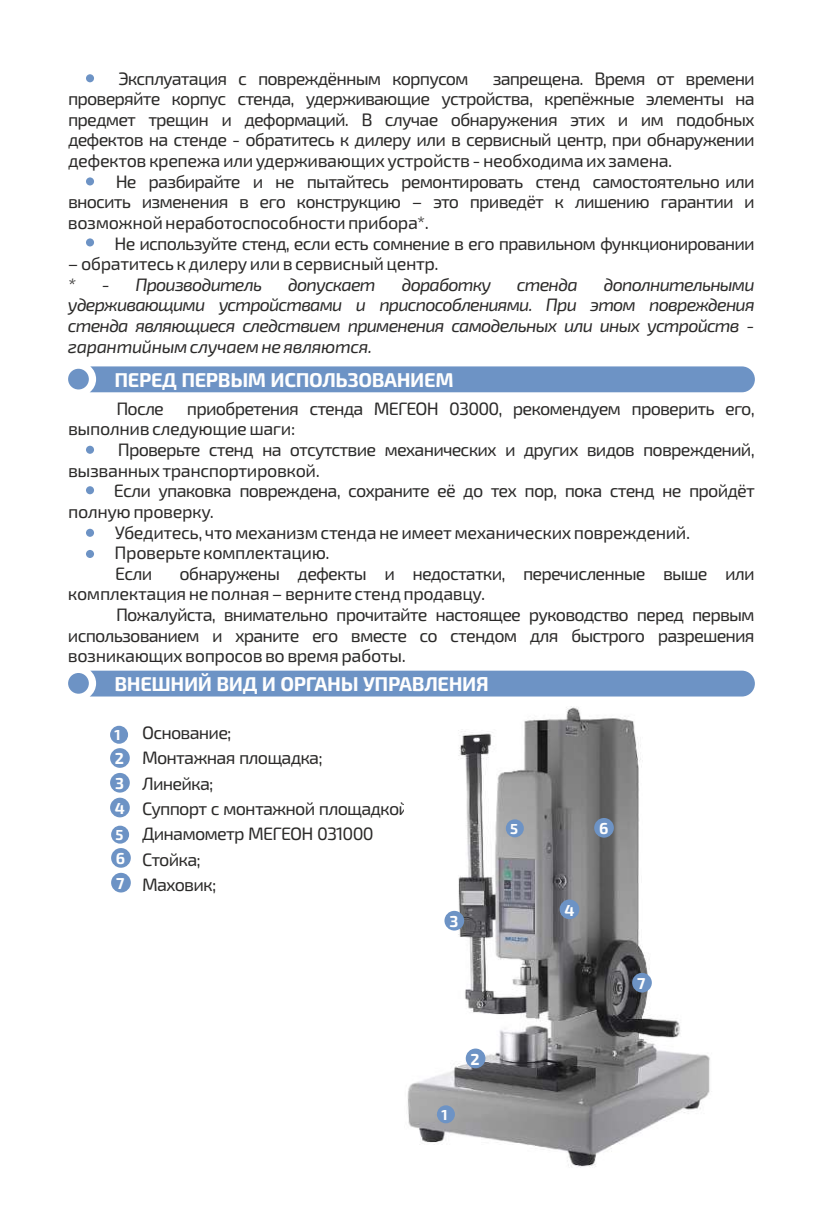
<style>
.page{position:relative;width:823px;height:1225px;background:#fff}
.page>*{position:absolute;margin:0;border:0;box-sizing:border-box;transform-origin:0 0}
.t1{font:700 20px "Exo 2.0";letter-spacing:-.02em;color:#fefefe}
.t2{font:18px/20.6px "Exo 2.0";letter-spacing:-.045em;color:#2b2a29}
.t3{font:italic 18px/20.6px "Exo 2.0";letter-spacing:-.05em;color:#2b2a29;text-align:justify}
.t4{font:18px "Exo 2.0";letter-spacing:-.025em;color:#2b2a29}
.t5{font:700 15.8px/24.8px "Exo 2.0";color:#fefefe;text-align:justify}
.t6{font:700 14.4px "Exo 2.0";color:#fefefe}
</style>
<div class="page">
<div style="left:68px;top:670px;width:686px;height:26px;background:#6d93c5"></div>
<div style="left:110px;top:726px;width:18px;height:17px;background:#6d93c5;border-radius:50%"></div>
<div style="left:110px;top:748px;width:20px;height:20px;background:#6d93c5;border-radius:50%"></div>
<div style="left:110px;top:773px;width:20px;height:19px;background:#6d93c5;border-radius:50%"></div>
<div style="left:110px;top:797px;width:20px;height:20px;background:#6d93c5;border-radius:50%"></div>
<div style="left:68px;top:366px;width:686px;height:26px;background:#6d93c5"></div>
<div style="left:86px;top:74px;width:8px;height:8px;background:#6d93c5;border-radius:50%"></div>
<div style="left:86px;top:177px;width:8px;height:8px;background:#6d93c5;border-radius:50%"></div>
<div style="left:86px;top:486px;width:8px;height:8px;background:#6d93c5;border-radius:50%"></div>
<div style="left:86px;top:550px;width:8px;height:8px;background:#6d93c5;border-radius:50%"></div>
<div style="left:111px;top:825px;width:18px;height:18px;background:#6d93c5;border-radius:50%"></div>
<div style="left:111px;top:848px;width:20px;height:19px;background:#6d93c5;border-radius:50%"></div>
<div style="left:111px;top:873px;width:20px;height:19px;background:#6d93c5;border-radius:50%"></div>
<img style="left:407px;top:706px;width:303px;height:462px">
<div style="left:86px;top:529px;width:8px;height:8px;background:#6d93c5;border-radius:50%"></div>
<div style="left:86px;top:446px;width:8px;height:8px;background:#6d93c5;border-radius:50%"></div>
<div style="left:86px;top:238px;width:8px;height:8px;background:#6d93c5;border-radius:50%"></div>
<div style="left:436px;top:1105px;width:18px;height:18px;background:#6d93c5;border-radius:50%"></div>
<div style="left:465px;top:1048px;width:20px;height:20px;background:#6d93c5;border-radius:50%"></div>
<div style="left:444px;top:911px;width:20px;height:19px;background:#6d93c5;border-radius:50%"></div>
<div style="left:559px;top:899px;width:20px;height:20px;background:#6d93c5;border-radius:50%"></div>
<div style="left:505px;top:819px;width:18px;height:18px;background:#6d93c5;border-radius:50%"></div>
<div style="left:594px;top:818px;width:19px;height:19px;background:#6d93c5;border-radius:50%"></div>
<div style="left:631px;top:973px;width:20px;height:19px;background:#6d93c5;border-radius:50%"></div>
<p class="t2" style="left:118px;top:70px;width:352px">Эксплуатация с повреждённым корпусом</p>
<p class="t2" style="left:68px;top:70px;width:688px;text-align:justify;text-indent:424px">запрещена. Время от времени проверяйте корпус стенда, удерживающие устройства, крепёжные элементы на предмет трещин и деформаций. В случае обнаружения этих и им подобных дефектов на стенде - обратитесь к дилеру или в сервисный центр, при обнаружении дефектов крепежа или удерживающих устройств - необходима их замена.</p>
<p class="t2" style="left:68px;top:173px;width:688px;text-align:justify;text-indent:48px">Не разбирайте и не пытайтесь ремонтировать стенд самостоятельно или вносить изменения в его конструкцию – это приведёт к лишению гарантии и возможной неработоспособности прибора*.</p>
<p class="t2" style="left:114px;top:235px;width:641px">Не используйте стенд, если есть сомнение в его правильном функционировании</p>
<p class="t4" style="left:68px;top:258px;width:372px">– обратитесь к дилеру или в сервисный центр.</p>
<p class="t3" style="left:68px;top:276px;width:43px">* -</p>
<p class="t3" style="left:135px;top:276px;width:128px">Производитель</p>
<p class="t3" style="left:288px;top:276px;width:89px">допускает</p>
<p class="t3" style="left:401px;top:276px;width:91px">доработку</p>
<p class="t3" style="left:516px;top:276px;width:62px">стенда</p>
<p class="t3" style="left:68px;top:276px;width:688px;text-indent:535px">дополнительными удерживающими устройствами и приспособлениями. При этом повреждения стенда являющиеся следствием применения самодельных или иных устройств - гарантийным случаем не являются.</p>
<p class="t1" style="left:114px;top:372px;width:340px">ПЕРЕД ПЕРВЫМ ИСПОЛЬЗОВАНИЕМ</p>
<p class="t2" style="left:68px;top:400px;width:687px;text-indent:119px">приобретения стенда МЕГЕОН 03000, рекомендуем проверить его, выполнив следующие шаги:</p>
<p class="t2" style="left:116px;top:400px;width:49px">После</p>
<p class="t2" style="left:68px;top:441px;width:687px;text-indent:50px">Проверьте стенд на отсутствие механических и других видов повреждений, вызванных транспортировкой.</p>
<p class="t2" style="left:68px;top:482px;width:687px;text-indent:46px">Если упаковка повреждена, сохраните её до тех пор, пока стенд не пройдёт полную проверку.</p>
<p class="t4" style="left:115px;top:526px;width:576px">Убедитесь, что механизм стенда не имеет механических повреждений.</p>
<p class="t4" style="left:115px;top:546px;width:216px">Проверьте комплектацию.</p>
<p class="t2" style="left:68px;top:565px;width:687px;text-indent:111px">обнаружены дефекты и недостатки, перечисленные выше или комплектация не полная – верните стенд продавцу.</p>
<p class="t2" style="left:115px;top:565px;width:39px">Если</p>
<p class="t2" style="left:68px;top:606px;width:687px;text-align:justify;text-indent:48px">Пожалуйста, внимательно прочитайте настоящее руководство перед первым использованием и храните его вместе со стендом для быстрого разрешения возникающих вопросов во время работы.</p>
<p class="t1" style="left:114px;top:677px;width:375px">ВНЕШНИЙ ВИД И ОРГАНЫ УПРАВЛЕНИЯ</p>
<p class="t6" style="left:114px;top:730px;width:8px">1</p>
<p class="t5" style="left:115px;top:747px;width:12px">2<br>3<br>4</p>
<p class="t6" style="left:115px;top:830px;width:9px">5</p>
<p class="t5" style="left:116px;top:847px;width:11px">6<br>7</p>
<p class="t2" style="left:142px;top:722px;width:272px;line-height:25.4px">Основание;<br>Монтажная площадка;<br>Линейка;<br>Суппорт с монтажной площадкой;<br>Динамометр МЕГЕОН 031000<br>Стойка;<br>Маховик;</p>
<p class="t5" style="left:449px;top:910px;width:10px">3</p>
<p class="t6" style="left:510px;top:824px;width:9px">5</p>
<p class="t5" style="left:598px;top:817px;width:11px">6</p>
<p class="t5" style="left:564px;top:899px;width:12px">4</p>
<p class="t6" style="left:441px;top:1110px;width:8px">1</p>
<p class="t5" style="left:470px;top:1048px;width:11px">2</p>
<p class="t5" style="left:636px;top:972px;width:10px">7</p>
</div>
